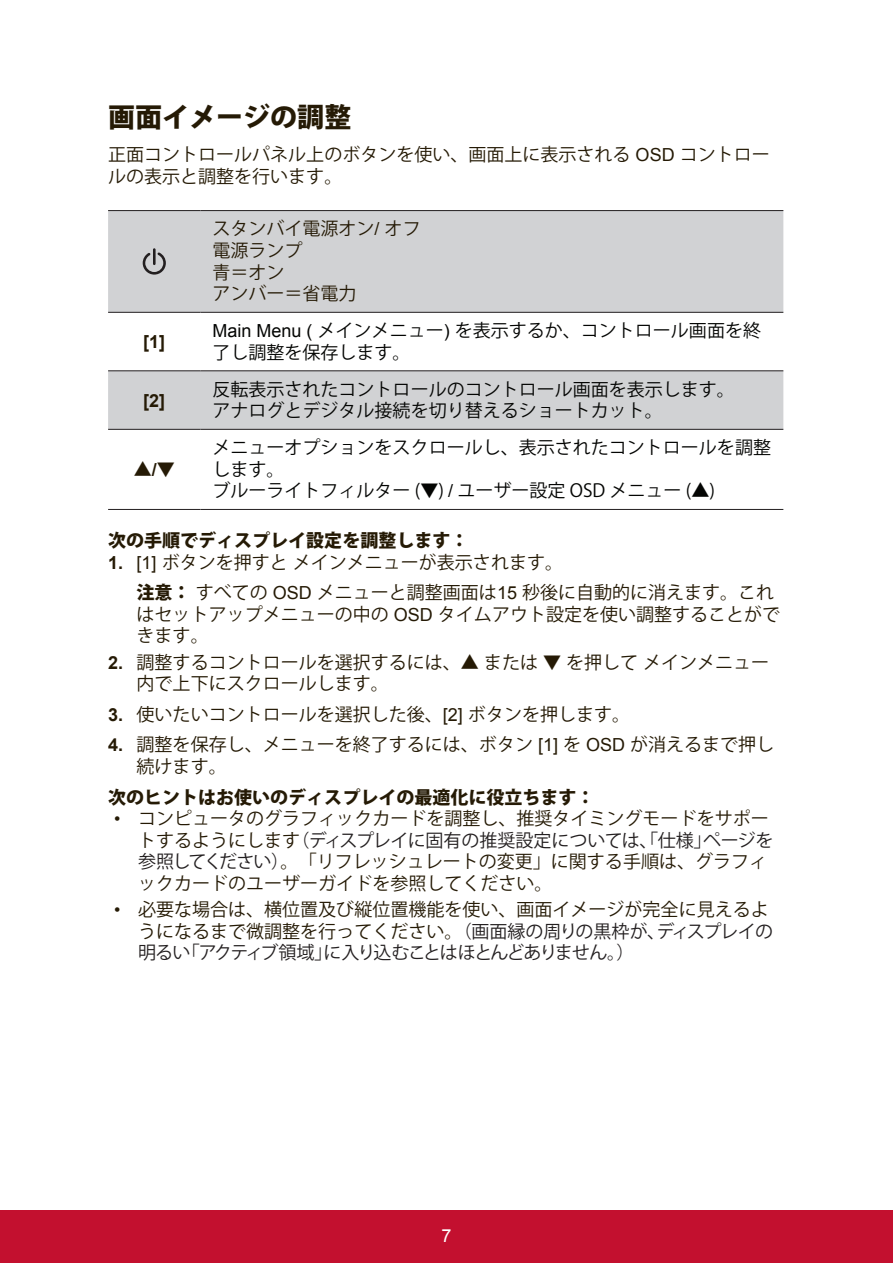
<style>
.page{position:relative;width:893px;height:1263px;background:#fff}
.page>*{position:absolute;margin:0;border:0;box-sizing:border-box;transform-origin:0 0}
.t1{font:800 27px "Koz Go Pro";color:#251a05}
.t2{font:18px/21.6px "Koz Go Pro";color:#251a05}
.t3{font:18px/21.6px "Koz Go Pro";color:#040503}
.t4{font:800 18px "Koz Go Pro";color:#251a05}
.t5{font:700 18px "Arial";color:#251a05}
.t6{font:18px "Arial";color:#fff}
.s1{font-family:"Arial"}
.s2{font-family:"Arial";font-weight:700}
.s3{font-weight:800}
.s4{color:#231f20}
</style>
<div class="page">
<div style="left:0;top:1210px;width:892px;height:53px;background:#c3102f"></div>
<svg style="left:108px;top:211px;width:675px;height:218px;fill:#d1d2d4"></svg>
<hr style="left:108px;top:210px;width:92px;height:1px;background:#231f20">
<hr style="left:200px;top:210px;width:583px;height:1px;background:#231f20">
<hr style="left:108px;top:312px;width:92px;height:1px;background:#231f20">
<hr style="left:200px;top:312px;width:583px;height:1px;background:#231f20">
<hr style="left:108px;top:370px;width:92px;height:1px;background:#231f20">
<hr style="left:200px;top:370px;width:583px;height:1px;background:#231f20">
<hr style="left:108px;top:429px;width:92px;height:1px;background:#231f20">
<hr style="left:200px;top:429px;width:583px;height:1px;background:#231f20">
<hr style="left:108px;top:509px;width:92px;height:1px;background:#231f20">
<hr style="left:200px;top:509px;width:583px;height:1px;background:#231f20">
<svg style="left:143px;top:248px;width:23px;height:26px"></svg>
<h1 class="t1" style="left:108px;top:100px;width:244px">画面イメージの調整</h1>
<p class="t2" style="left:108px;top:144px;width:663px">正面コントロールパネル上のボタンを使い、画面上に表示される <span class="s1">OSD</span> コントロールの表示と調整を行います。</p>
<p class="t2" style="left:212px;top:218px;width:210px">スタンバイ電源オン<span class="s1">/</span> オフ電源ランプ<br>青＝オン<br>アンバー＝省電力</p>
<p class="t5" style="left:143px;top:330px;width:23px">[1]</p>
<p class="t3" style="left:212px;top:320px;width:550px"><span class="s1">Main Menu (</span> メインメニュー<span class="s1">)</span> を表示するか、コントロール画面を終了し調整を保存します。</p>
<p class="t5" style="left:143px;top:388px;width:23px">[2]</p>
<p class="t3" style="left:212px;top:379px;width:523px">反転表示されたコントロールのコントロール画面を表示します。アナログとデジタル接続を切り替えるショートカット。</p>
<p class="t3" style="left:212px;top:437px;width:559px">メニューオプションをスクロールし、表示されたコントロールを調整します。<br>ブルーライトフィルター (▼) <span class="s1">/</span> ユーザー設定 OSD メニュー (▲)</p>
<p class="t4" style="left:108px;top:528px;width:361px">次の手順でディスプレイ設定を調整します：</p>
<p class="t2" style="left:136px;top:547px;width:639px;line-height:30.6px;text-indent:-28px"><span class="s2">1.</span> <span class="s1">[1]</span> ボタンを押すとメインメニューが表示されます。<br><span class="s3">注意：</span>すべての <span class="s1">OSD</span> メニューと調整画面は<span class="s1">15</span> 秒後に自動的に消えます。これ</p>
<p class="t2" style="left:136px;top:604px;width:645px">はセットアップメニューの中の <span class="s1">OSD</span> タイムアウト設定を使い調整することができます。</p>
<p class="t2" style="left:136px;top:651px;width:634px;text-indent:-28px"><span class="s2">2.</span> 調整するコントロールを選択するには、▲ または ▼ を押してメインメニュー内で上下にスクロールします。</p>
<p class="t2" style="left:108px;top:704px;width:523px"><span class="s2">3.</span> 使いたいコントロールを選択した後、<span class="s1">[2]</span> ボタンを押します。</p>
<p class="t2" style="left:136px;top:734px;width:639px;text-indent:-28px"><span class="s2">4.</span> 調整を保存し、メニューを終了するには、ボタン <span class="s1">[1]</span> を <span class="s1">OSD</span> が消えるまで押し続けます。</p>
<p class="t4" style="left:108px;top:785px;width:487px">次のヒントはお使いのディスプレイの最適化に役立ちます：</p>
<p class="t2" style="left:138px;top:808px;width:636px;text-indent:-24px"><span class="s1">•</span> コンピュータのグラフィックカードを調整し、推奨タイミングモードをサポートするようにします<span class="s4">（ディスプレイに固有の推奨設定については、「仕様」ページを参照してください）</span>。「リフレッシュレートの変更」に関する手順は、グラフィックカードのユーザーガイドを参照してください。</p>
<p class="t2" style="left:138px;top:899px;width:636px;text-indent:-24px"><span class="s1">•</span> 必要な場合は、横位置及び縦位置機能を使い、画面イメージが完全に見えるようになるまで微調整を行ってください。<span class="s4">（画面縁の周りの黒枠が、ディスプレイの明るい「アクティブ領域」に入り込むことはほとんどありません。）</span></p>
<p class="t4" style="left:134px;top:457px;width:43px">▲<span class="s2">/</span>▼</p>
<p class="t6" style="left:441px;top:1223px;width:12px">7</p>
</div>
